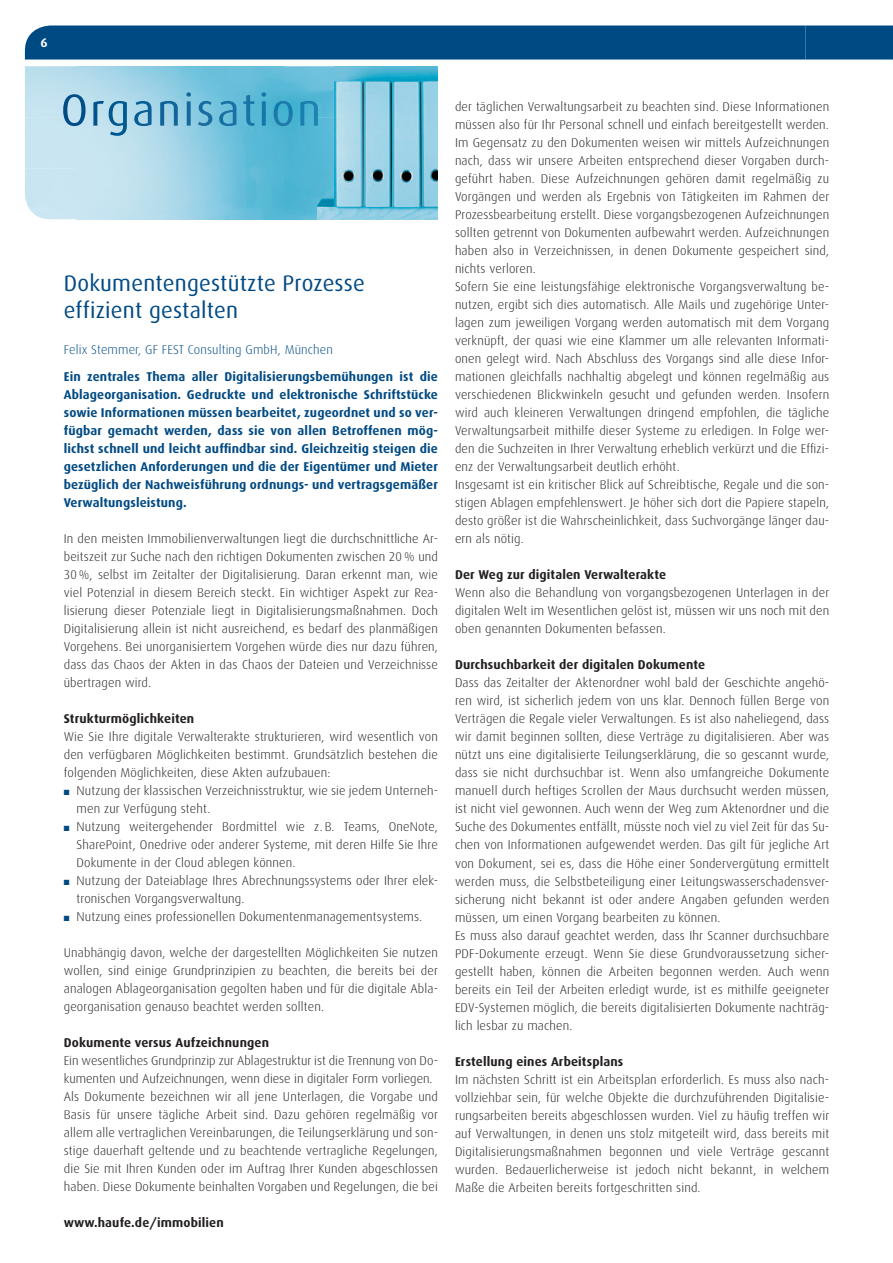
<style>
.page{position:relative;width:893px;height:1263px;background:#fff}
.page>*{position:absolute;margin:0;border:0;box-sizing:border-box;transform-origin:0 0}
.t1{font:22.5px/27px "Dax";letter-spacing:.01em;color:#004a84}
.t2{font:300 12.75px/18px "Dax";letter-spacing:.01em;color:#231f20;text-align:justify}
.t3{font:700 12.75px/18px "Dax";letter-spacing:.01em;color:#004a84;text-align:justify}
.t4{font:700 12.75px "Dax";letter-spacing:.01em;color:#231f20}
.t5{font:300 12.75px "Dax";letter-spacing:.01em;color:#004a84}
.t6{font:700 12.75px "Dax";color:#fff}
.s1{color:#004a84}
</style>
<div class="page">
<div style="left:25px;top:26px;width:868px;height:34px;background:#004a84"></div>
<img style="left:76px;top:66px;width:207px;height:26px">
<img style="left:283px;top:66px;width:155px;height:102px">
<img style="left:76px;top:136px;width:207px;height:32px">
<img style="left:76px;top:168px;width:362px;height:51px">
<img style="left:63px;top:92px;width:255px;height:44px">
<p class="t6" style="left:40px;top:35px;width:9px">6</p>
<h1 class="t1" style="left:64px;top:270px;width:302px">Dokumentengestützte Prozesse effizient gestalten</h1>
<p class="t5" style="left:64px;top:343px;width:271px">Felix Stemmer, GF FEST Consulting GmbH, München</p>
<p class="t3" style="left:64px;top:368px;width:376px">Ein zentrales Thema aller Digitalisierungsbemühungen ist die Ablageorganisation. Gedruckte und elektronische Schriftstücke sowie Informationen müssen bearbeitet, zugeordnet und so ver&shy;fügbar gemacht werden, dass sie von allen Betroffenen mög&shy;lichst schnell und leicht auffindbar sind. Gleichzeitig steigen die gesetzlichen Anforderungen und die der Eigentümer und Mieter bezüglich der Nachweisführung ordnungs- und vertragsgemäßer Verwaltungsleistung.</p>
<p class="t2" style="left:64px;top:530px;width:376px">In den meisten Immobilienverwaltungen liegt die durchschnittliche Ar&shy;beitszeit zur Suche nach den richtigen Dokumenten zwischen 20 % und 30 %, selbst im Zeitalter der Digitalisierung. Daran erkennt man, wie viel Potenzial in diesem Bereich steckt. Ein wichtiger Aspekt zur Rea&shy;lisierung dieser Potenziale liegt in Digitalisierungsmaßnahmen. Doch Digitalisierung allein ist nicht ausreichend, es bedarf des planmäßigen Vorgehens. Bei unorganisiertem Vorgehen würde dies nur dazu führen, dass das Chaos der Akten in das Chaos der Dateien und Verzeichnisse übertragen wird.</p>
<p class="t4" style="left:64px;top:712px;width:132px">Strukturmöglichkeiten</p>
<p class="t2" style="left:64px;top:728px;width:376px">Wie Sie Ihre digitale Verwalterakte strukturieren, wird wesentlich von den verfügbaren Möglichkeiten bestimmt. Grundsätzlich bestehen die folgenden Möglichkeiten, diese Akten aufzubauen:</p>
<p class="t2" style="left:77px;top:782px;width:363px;text-indent:-13px"><span class="s1">■</span> Nutzung der klassischen Verzeichnisstruktur, wie sie jedem Unterneh&shy;men zur Verfügung steht.</p>
<p class="t2" style="left:77px;top:818px;width:363px;text-indent:-13px"><span class="s1">■</span> Nutzung weitergehender Bordmittel wie z. B. Teams, OneNote, SharePoint, Onedrive oder anderer Systeme, mit deren Hilfe Sie Ihre Dokumente in der Cloud ablegen können.</p>
<p class="t2" style="left:77px;top:872px;width:363px;text-indent:-13px"><span class="s1">■</span> Nutzung der Dateiablage Ihres Abrechnungssystems oder Ihrer elek&shy;tronischen Vorgangsverwaltung.</p>
<p class="t2" style="left:64px;top:908px;width:360px"><span class="s1">■</span> Nutzung eines professionellen Dokumentenmanagementsystems.</p>
<p class="t2" style="left:64px;top:944px;width:376px">Unabhängig davon, welche der dargestellten Möglichkeiten Sie nutzen wollen, sind einige Grundprinzipien zu beachten, die bereits bei der analogen Ablageorganisation gegolten haben und für die digitale Abla&shy;georganisation genauso beachtet werden sollten.</p>
<p class="t4" style="left:64px;top:1036px;width:207px">Dokumente versus Aufzeichnungen</p>
<p class="t2" style="left:64px;top:1052px;width:376px;text-align:left">Ein wesentliches Grundprinzip zur Ablagestruktur ist die Trennung von Do&shy;kumenten und Aufzeichnungen, wenn diese in digitaler Form vorliegen.<br>Als Dokumente bezeichnen wir all jene Unterlagen, die Vorgabe und Basis für unsere tägliche Arbeit sind. Dazu gehören regelmäßig vor allem alle vertraglichen Vereinbarungen, die Teilungserklärung und son&shy;stige dauerhaft geltende und zu beachtende vertragliche Regelungen, die Sie mit Ihren Kunden oder im Auftrag Ihrer Kunden abgeschlossen haben. Diese Dokumente beinhalten Vorgaben und Regelungen, die bei</p>
<p class="t4" style="left:64px;top:1216px;width:162px">www.haufe.de/immobilien</p>
<p class="t2" style="left:455px;top:98px;width:376px;text-align:left">der täglichen Verwaltungsarbeit zu beachten sind. Diese Informationen müssen also für Ihr Personal schnell und einfach bereitgestellt werden.<br>Im Gegensatz zu den Dokumenten weisen wir mittels Aufzeichnungen nach, dass wir unsere Arbeiten entsprechend dieser Vorgaben durch&shy;geführt haben. Diese Aufzeichnungen gehören damit regelmäßig zu Vorgängen und werden als Ergebnis von Tätigkeiten im Rahmen der Prozessbearbeitung erstellt. Diese vorgangsbezogenen Aufzeichnungen sollten getrennt von Dokumenten aufbewahrt werden. Aufzeichnungen haben also in Verzeichnissen, in denen Dokumente gespeichert sind, nichts verloren.<br>Sofern Sie eine leistungsfähige elektronische Vorgangsverwaltung be&shy;nutzen, ergibt sich dies automatisch. Alle Mails und zugehörige Unter&shy;lagen zum jeweiligen Vorgang werden automatisch mit dem Vorgang verknüpft, der quasi wie eine Klammer um alle relevanten Informati&shy;onen gelegt wird. Nach Abschluss des Vorgangs sind alle diese Infor&shy;mationen gleichfalls nachhaltig abgelegt und können regelmäßig aus verschiedenen Blickwinkeln gesucht und gefunden werden. Insofern wird auch kleineren Verwaltungen dringend empfohlen, die tägliche Verwaltungsarbeit mithilfe dieser Systeme zu erledigen. In Folge wer&shy;den die Suchzeiten in Ihrer Verwaltung erheblich verkürzt und die Effizi&shy;enz der Verwaltungsarbeit deutlich erhöht.<br>Insgesamt ist ein kritischer Blick auf Schreibtische, Regale und die son&shy;stigen Ablagen empfehlenswert. Je höher sich dort die Papiere stapeln, desto größer ist die Wahrscheinlichkeit, dass Suchvorgänge länger dau&shy;ern als nötig.</p>
<p class="t4" style="left:455px;top:568px;width:213px">Der Weg zur digitalen Verwalterakte</p>
<p class="t2" style="left:455px;top:584px;width:376px">Wenn also die Behandlung von vorgangsbezogenen Unterlagen in der digitalen Welt im Wesentlichen gelöst ist, müssen wir uns noch mit den oben genannten Dokumenten befassen.</p>
<p class="t4" style="left:455px;top:658px;width:252px">Durchsuchbarkeit der digitalen Dokumente</p>
<p class="t2" style="left:455px;top:674px;width:376px;text-align:left">Dass das Zeitalter der Aktenordner wohl bald der Geschichte angehö&shy;ren wird, ist sicherlich jedem von uns klar. Dennoch füllen Berge von Verträgen die Regale vieler Verwaltungen. Es ist also naheliegend, dass wir damit beginnen sollten, diese Verträge zu digitalisieren. Aber was nützt uns eine digitalisierte Teilungserklärung, die so gescannt wurde, dass sie nicht durchsuchbar ist. Wenn also umfangreiche Dokumente manuell durch heftiges Scrollen der Maus durchsucht werden müssen, ist nicht viel gewonnen. Auch wenn der Weg zum Aktenordner und die Suche des Dokumentes entfällt, müsste noch viel zu viel Zeit für das Su&shy;chen von Informationen aufgewendet werden. Das gilt für jegliche Art von Dokument, sei es, dass die Höhe einer Sondervergütung ermittelt werden muss, die Selbstbeteiligung einer Leitungswasserschadensver&shy;sicherung nicht bekannt ist oder andere Angaben gefunden werden müssen, um einen Vorgang bearbeiten zu können.<br>Es muss also darauf geachtet werden, dass Ihr Scanner durchsuchbare PDF-Dokumente erzeugt. Wenn Sie diese Grundvoraussetzung sicher&shy;gestellt haben, können die Arbeiten begonnen werden. Auch wenn bereits ein Teil der Arbeiten erledigt wurde, ist es mithilfe geeigneter EDV-Systemen möglich, die bereits digitalisierten Dokumente nachträg&shy;lich lesbar zu machen.</p>
<p class="t4" style="left:455px;top:1054px;width:170px">Erstellung eines Arbeitsplans</p>
<p class="t2" style="left:455px;top:1070px;width:376px">Im nächsten Schritt ist ein Arbeitsplan erforderlich. Es muss also nach&shy;vollziehbar sein, für welche Objekte die durchzuführenden Digitalisie&shy;rungsarbeiten bereits abgeschlossen wurden. Viel zu häufig treffen wir auf Verwaltungen, in denen uns stolz mitgeteilt wird, dass bereits mit Digitalisierungsmaßnahmen begonnen und viele Verträge gescannt wurden. Bedauerlicherweise ist jedoch nicht bekannt, in welchem Maße die Arbeiten bereits fortgeschritten sind.</p>
</div>
